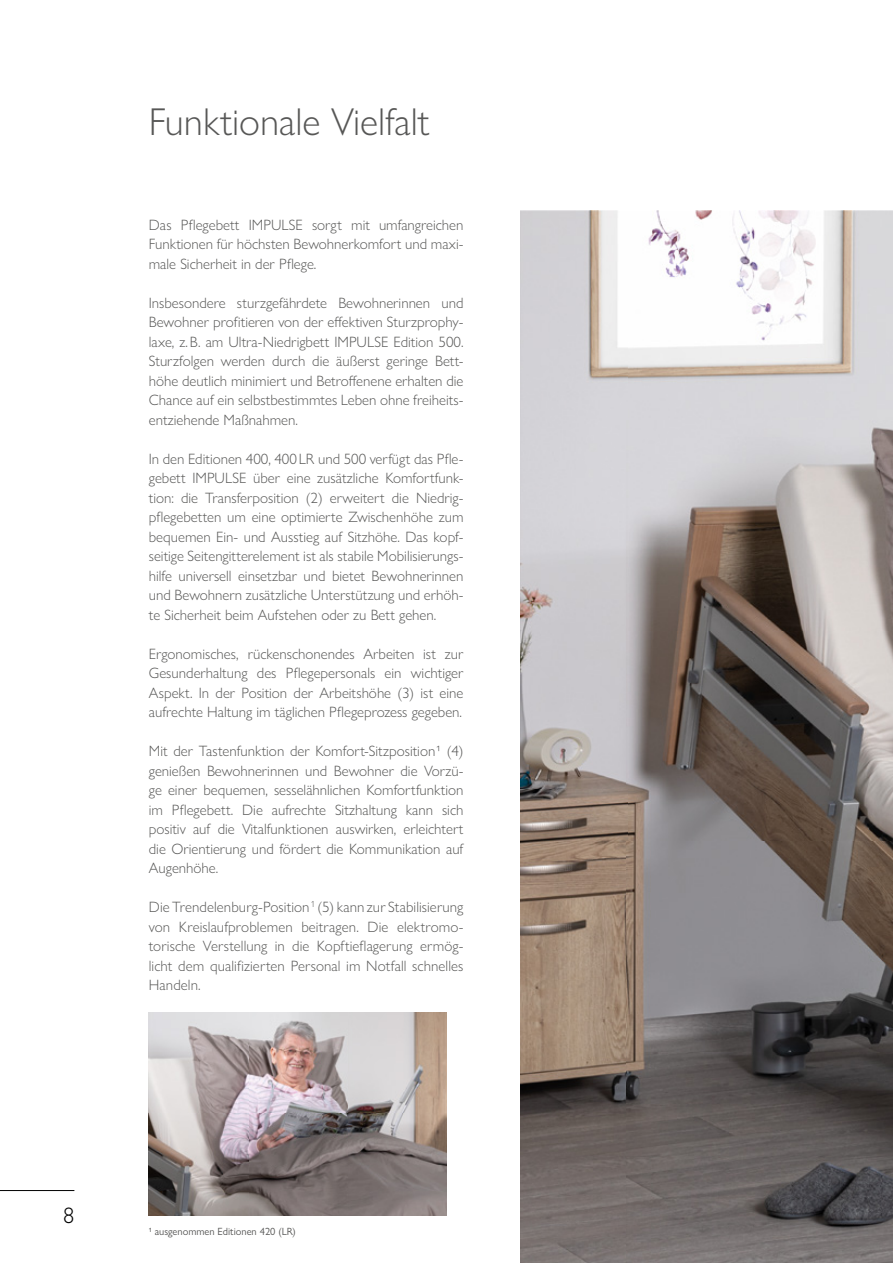
<style>
.page{position:relative;width:893px;height:1263px;background:#fff}
.page>*{position:absolute;margin:0;border:0;box-sizing:border-box;transform-origin:0 0}
.t1{font:300 39px "Gill Sans Nova";color:#575756}
.t2{font:300 22.5px "Gill Sans Nova";color:#000}
.t3{font:300 15px/19.5px "Gill Sans Nova";color:#575756;text-align:justify}
.t4{font:10.5px "Gill Sans Nova";color:#575756}
</style>
<div class="page">
<img style="left:521px;top:210px;width:372px;height:1053px">
<img style="left:149px;top:1012px;width:297px;height:203px">
<hr style="left:0;top:1190px;width:74px;height:1px;background:#000">
<h1 class="t1" style="left:149px;top:98px;width:282px">Funktionale Vielfalt</h1>
<p class="t3" style="left:149px;top:215px;width:316px">Das Pflegebett IMPULSE sorgt mit umfangreichen Funktionen für höchsten Bewohnerkomfort und maxi&shy;male Sicherheit in der Pflege.</p>
<p class="t3" style="left:149px;top:293px;width:316px">Insbesondere sturzgefährdete Bewohnerinnen und Bewohner profitieren von der effektiven Sturzprophy&shy;laxe, z. B. am Ultra-Niedrigbett IMPULSE Edition 500.<br>Sturzfolgen werden durch die äußerst geringe Bett&shy;höhe deutlich minimiert und Betroffenene erhalten die Chance auf ein selbstbestimmtes Leben ohne freiheits&shy;entziehende Maßnahmen.</p>
<p class="t3" style="left:149px;top:449px;width:316px">In den Editionen 400, 400 LR und 500 verfügt das Pfle&shy;gebett IMPULSE über eine zusätzliche Komfortfunk&shy;tion: die Transferposition (2) erweitert die Niedrig&shy;pflegebetten um eine optimierte Zwischenhöhe zum bequemen Ein- und Ausstieg auf Sitzhöhe. Das kopf&shy;seitige Seitengitterelement ist als stabile Mobilisierungs&shy;hilfe universell einsetzbar und bietet Bewohnerinnen und Bewohnern zusätzliche Unterstützung und erhöh&shy;te Sicherheit beim Aufstehen oder zu Bett gehen.</p>
<p class="t3" style="left:149px;top:644px;width:316px">Ergonomisches, rückenschonendes Arbeiten ist zur Gesunderhaltung des Pflegepersonals ein wichtiger Aspekt. In der Position der Arbeitshöhe (3) ist eine aufrechte Haltung im täglichen Pflegeprozess gegeben.</p>
<p class="t3" style="left:149px;top:741px;width:316px">Mit der Tastenfunktion der Komfort-Sitzposition1 (4) genießen Bewohnerinnen und Bewohner die Vorzü&shy;ge einer bequemen, sesselähnlichen Komfortfunktion im Pflegebett. Die aufrechte Sitzhaltung kann sich positiv auf die Vitalfunktionen auswirken, erleichtert die Orientierung und fördert die Kommunikation auf Augenhöhe.</p>
<p class="t3" style="left:149px;top:897px;width:316px">Die Trendelenburg-Position <sup>1</sup> (5) kann zur Stabilisierung von Kreislaufproblemen beitragen. Die elektromo&shy;torische Verstellung in die Kopftieflagerung ermög&shy;licht dem qualifizierten Personal im Notfall schnelles Handeln.</p>
<h2 class="t2" style="left:63px;top:1201px;width:13px">8</h2>
<p class="t4" style="left:149px;top:1225px;width:149px"><sup>1</sup> ausgenommen Editionen 420 (LR)</p>
</div>
